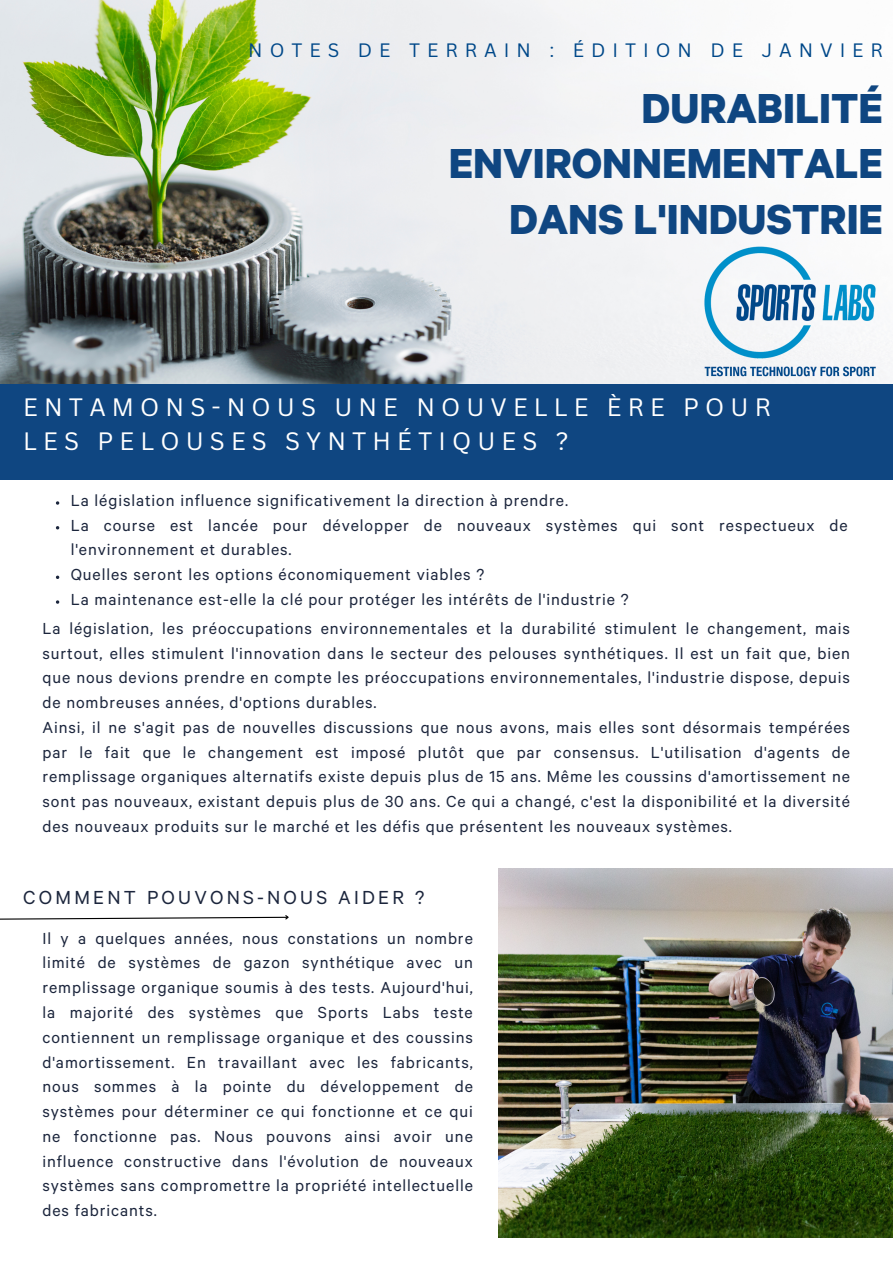
<style>
.page{position:relative;width:893px;height:1264px;background:#fff}
.page>*{position:absolute;margin:0;border:0;box-sizing:border-box;transform-origin:0 0}
.t1{font:700 47.25px/55.2px "Calibre";color:#0f4681;text-align:right}
.t2{font:24.45px/33.8px "Canva Sans";letter-spacing:.25em;color:#fff}
.t3{font:21.3px "Calibre";letter-spacing:.15em;color:#1b253c}
.t4{font:18.9px "Canva Sans";letter-spacing:.37em;color:#004889}
.t5{font:18px/24.8px "Calibre";letter-spacing:.05em;color:#1b253c;text-align:justify}
</style>
<div class="page">
<div style="left:0;top:311px;width:892px;height:168px;background:#0f4681"></div>
<img style="left:0;top:0;width:717px;height:384px">
<img style="left:685px;top:235px;width:207px;height:149px">
<img style="left:498px;top:868px;width:394px;height:369px">
<svg style="left:56px;top:575px;width:3px;height:4px"></svg>
<svg style="left:0;top:915px;width:289px;height:5px"></svg>
<p class="t4" style="left:248px;top:37px;width:636px">NOTES DE TERRAIN : ÉDITION DE JANVIER</p>
<p class="t1" style="left:448px;top:89px;width:436px">DURABILITÉ<br>ENVIRONNEMENTALE<br>DANS L'INDUSTRIE</p>
<p class="t2" style="left:23px;top:390px;width:749px">ENTAMONS-NOUS UNE NOUVELLE ÈRE POUR<br>LES PELOUSES SYNTHÉTIQUES ?</p>
<p class="t5" style="left:71px;top:491px;width:499px">La législation influence significativement la direction à prendre.</p>
<h2 class="t5" style="left:71px;top:515px;width:778px">La course est lancée pour développer de nouveaux systèmes qui sont respectueux de l'environnement et durables.</h2>
<p class="t5" style="left:71px;top:565px;width:415px">Quelles seront les options économiquement viables ?</p>
<p class="t5" style="left:71px;top:590px;width:559px">La maintenance est-elle la clé pour protéger les intérêts de l'industrie ?</p>
<h3 class="t5" style="left:42px;top:618px;width:809px">La législation, les préoccupations environnementales et la durabilité stimulent le changement, mais surtout, elles stimulent l'innovation dans le secteur des pelouses synthétiques. Il est un fait que, bien que nous devions prendre en compte les préoccupations environnementales, l'industrie dispose, depuis de nombreuses années, d'options durables.</h3>
<p class="t5" style="left:42px;top:717px;width:809px">Ainsi, il ne s'agit pas de nouvelles discussions que nous avons, mais elles sont désormais tempérées par le fait que le changement est imposé plutôt que par consensus. L'utilisation d'agents de remplissage organiques alternatifs existe depuis plus de 15 ans. Même les coussins d'amortissement ne sont pas nouveaux, existant depuis plus de 30 ans. Ce qui a changé, c'est la disponibilité et la diversité des nouveaux produits sur le marché et les défis que présentent les nouveaux systèmes.</p>
<h1 class="t3" style="left:23px;top:890px;width:402px">COMMENT POUVONS-NOUS AIDER ?</h1>
<p class="t5" style="left:42px;top:928px;width:432px">Il y a quelques années, nous constations un nombre limité de systèmes de gazon synthétique avec un remplissage organique soumis à des tests. Aujourd'hui, la majorité des systèmes que Sports Labs teste contiennent un remplissage organique et des coussins d'amortissement. En travaillant avec les fabricants, nous sommes à la pointe du développement de systèmes pour déterminer ce qui fonctionne et ce qui ne fonctionne pas. Nous pouvons ainsi avoir une influence constructive dans l'évolution de nouveaux systèmes sans compromettre la propriété intellectuelle des fabricants.</p>
</div>
